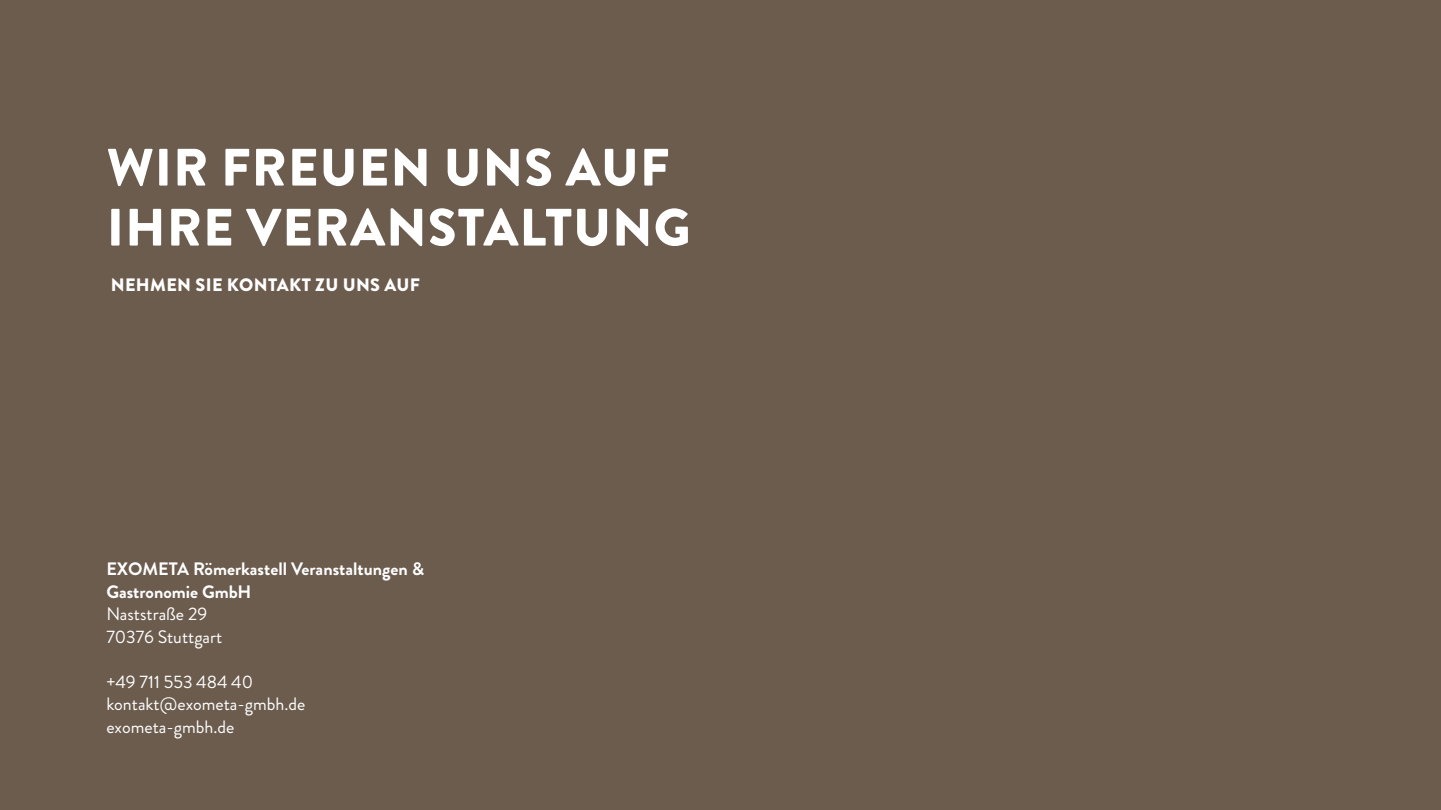
<style>
.page{position:relative;width:1441px;height:810px;background:#fff}
.page>*{position:absolute;margin:0;border:0;box-sizing:border-box;transform-origin:0 0}
.t1{font:900 52.5px "Brandon Grotesque";letter-spacing:.02em;color:#fff}
.t2{font:18px "Brandon Grotesque";color:#fff}
.t3{font:700 18px/22.5px "Brandon Grotesque";color:#fff}
.t4{font:900 18px "Brandon Grotesque";letter-spacing:.02em;color:#fff}
</style>
<div class="page">
<div style="left:0;top:0;width:1440px;height:810px;background:#6c5c4e"></div>
<p class="t1" style="left:107px;top:130px;width:564px">WIR FREUEN UNS AUF</p>
<p class="t1" style="left:107px;top:190px;width:585px">IHRE VERANSTALTUNG</p>
<p class="t4" style="left:111px;top:272px;width:311px">NEHMEN SIE KONTAKT ZU UNS AUF</p>
<p class="t3" style="left:106px;top:558px;width:319px">EXOMETA Römerkastell Veranstaltungen &amp;<br>Gastronomie GmbH</p>
<p class="t2" style="left:106px;top:602px;width:102px">Naststraße 29</p>
<p class="t2" style="left:106px;top:624px;width:117px">70376 Stuttgart</p>
<p class="t2" style="left:106px;top:669px;width:148px">+49 711 553 484 40</p>
<p class="t2" style="left:106px;top:692px;width:201px">kontakt@exometa-gmbh.de</p>
<p class="t2" style="left:106px;top:714px;width:129px">exometa-gmbh.de</p>
</div>
